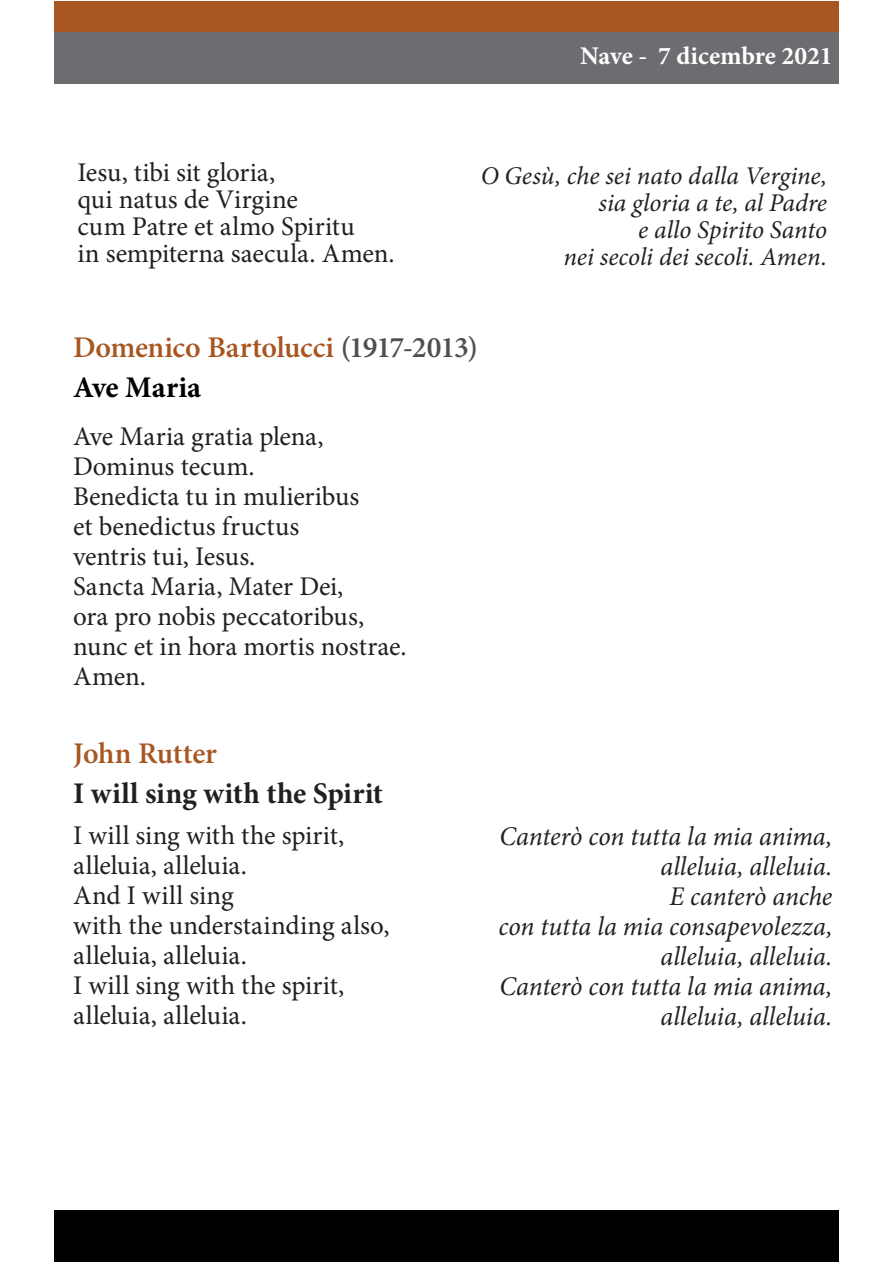
<style>
.page{position:relative;width:893px;height:1263px;background:#fff}
.page>*{position:absolute;margin:0;border:0;box-sizing:border-box;transform-origin:0 0}
.t1{font:600 30px/40.5px "Minion Pro";letter-spacing:-.015em;color:#a85621}
.t2{font:700 30px "Minion Pro";letter-spacing:.01em;color:#231f20}
.t3{font:27px/30px "Minion Pro";letter-spacing:-.01em;color:#231f20}
.t4{font:italic 27px/30px "Minion Pro";letter-spacing:-.005em;color:#231f20;text-align:right}
.t5{font:italic 25.5px/27px "Minion Pro";letter-spacing:-.005em;color:#231f20;text-align:right}
.t6{font:700 25.5px "Minion Pro";letter-spacing:-.005em;color:#fff}
.s1{color:#4f504c}
.s2{font-weight:700;color:#000}
</style>
<div class="page">
<div style="left:54px;top:1px;width:785px;height:82px;background:#6c6d70"></div>
<div style="left:54px;top:1px;width:785px;height:30px;background:#a85621"></div>
<div style="left:54px;top:1210px;width:785px;height:52px;background:#000"></div>
<p class="t3" style="left:77px;top:159px;width:319px;line-height:27px">Iesu, tibi sit gloria,<br>qui natus de Virgine<br>cum Patre et almo Spiritu<br>in sempiterna saecula. Amen.</p>
<p class="t6" style="left:580px;top:38px;width:254px">Nave - 7 dicembre 2021</p>
<p class="t5" style="left:481px;top:162px;width:348px">O Gesù, che sei nato dalla Vergine, sia gloria a te, al Padre<br>e allo Spirito Santo<br>nei secoli dei secoli. Amen.</p>
<p class="t1" style="left:73px;top:327px;width:406px">Domenico Bartolucci <span class="s1">(1917-2013)<br></span><span class="s2">Ave Maria</span></p>
<p class="t3" style="left:73px;top:422px;width:335px">Ave Maria gratia plena,<br>Dominus tecum.<br>Benedicta tu in mulieribus<br>et benedictus fructus<br>ventris tui, Iesus.<br>Sancta Maria, Mater Dei,<br>ora pro nobis peccatoribus, nunc et in hora mortis nostrae.<br>Amen.</p>
<p class="t1" style="left:73px;top:733px;width:145px">John Rutter</p>
<p class="t2" style="left:73px;top:772px;width:311px">I will sing with the Spirit</p>
<p class="t3" style="left:73px;top:820px;width:318px">I will sing with the spirit, alleluia, alleluia.<br>And I will sing<br>with the understainding also, alleluia, alleluia.<br>I will sing with the spirit, alleluia, alleluia.</p>
<p class="t4" style="left:498px;top:821px;width:335px">Canterò con tutta la mia anima, alleluia, alleluia.<br>E canterò anche<br>con tutta la mia consapevolezza, alleluia, alleluia.<br>Canterò con tutta la mia anima, alleluia, alleluia.</p>
</div>
